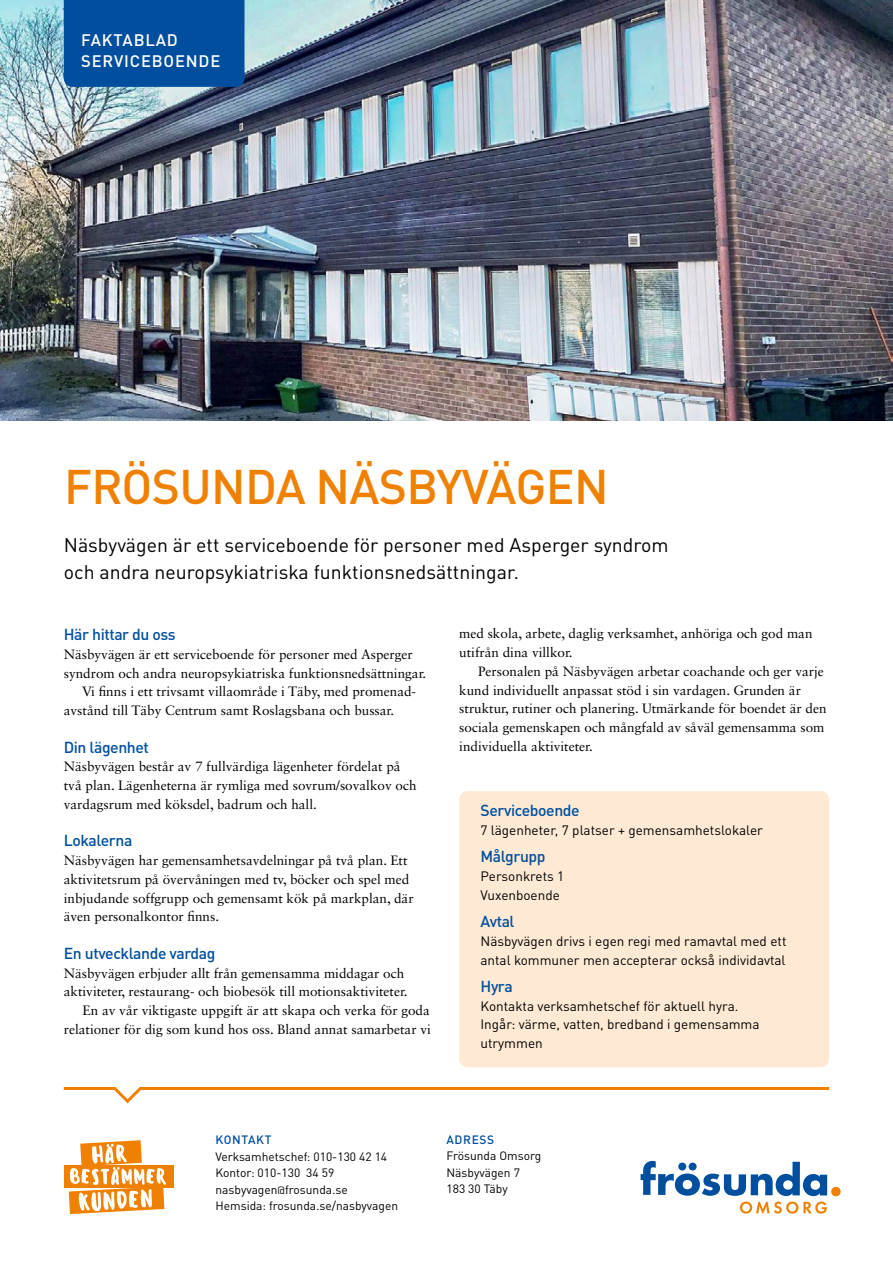
<style>
.page{position:relative;width:893px;height:1263px;background:#fff}
.page>*{position:absolute;margin:0;border:0;box-sizing:border-box;transform-origin:0 0}
.t1{font:500 48px "DINOT";letter-spacing:-.015em;color:#f08100}
.t2{font:19.5px/27px "DINOT";color:#000}
.t3{font:500 16.5px/21px "DINOT";letter-spacing:.05em;color:#fff}
.t4{font:500 15.75px "DINOT";letter-spacing:-.025em;color:#004f9f}
.t5{font:13.5px/18.8px "Sabon LT Std";color:#000}
.t6{font:13.5px/18.8px "DINOT";color:#000}
.t7{font:12px/16.5px "DINOT";color:#000}
.t8{font:500 12px "DINOT";letter-spacing:.05em;color:#004f9f}
.s1{font-size:10.5px}
</style>
<div class="page">
<img style="left:0;top:0;width:893px;height:420px">
<div style="left:459px;top:791px;width:370px;height:276px;background:#fee9d4;border-radius:9px"></div>
<svg style="left:63px;top:1087px;width:767px;height:17px"></svg>
<div style="left:831px;top:1187px;width:10px;height:9px;background:#f08100;border-radius:50%"></div>
<svg style="left:641px;top:1161px;width:186px;height:52px"></svg>
<div style="left:64px;top:1165px;width:109px;height:23px;background:#f08100"></div>
<svg style="left:69px;top:1140px;width:97px;height:74px"></svg>
<div style="left:64px;top:0;width:180px;height:87px;background:#004f9f"></div>
<p class="t3" style="left:81px;top:29px;width:141px">FAKTABLAD<br>SERVICEBOENDE</p>
<h1 class="t1" style="left:64px;top:456px;width:546px">FRÖSUNDA NÄSBYVÄGEN</h1>
<h2 class="t2" style="left:64px;top:531px;width:606px">Näsbyvägen är ett serviceboende för personer med Asperger syndrom och andra neuropsykiatriska funktionsnedsättningar.</h2>
<p class="t4" style="left:64px;top:624px;width:113px">Här hittar du oss</p>
<p class="t5" style="left:64px;top:645px;width:350px">Näsbyvägen är ett serviceboende för personer med Asperger</p>
<p class="t5" style="left:64px;top:663px;width:364px">syndrom och andra neuropsykiatriska funktionsnedsättningar.</p>
<p class="t5" style="left:82px;top:682px;width:336px">Vi finns i ett trivsamt villaområde i Täby, med promenad-</p>
<p class="t5" style="left:64px;top:701px;width:332px">avstånd till Täby Centrum samt Roslagsbana och bussar.</p>
<p class="t4" style="left:64px;top:737px;width:87px">Din lägenhet</p>
<p class="t5" style="left:64px;top:757px;width:354px">Näsbyvägen består av 7 fullvärdiga lägenheter fördelat på två plan. Lägenheterna är rymliga med sovrum/sovalkov och vardagsrum med köksdel, badrum och hall.</p>
<p class="t4" style="left:64px;top:831px;width:70px">Lokalerna</p>
<p class="t5" style="left:64px;top:851px;width:351px">Näsbyvägen har gemensamhetsavdelningar på två plan. Ett aktivitetsrum på övervåningen med tv, böcker och spel med inbjudande soffgrupp och gemensamt kök på markplan, där även personalkontor finns.</p>
<p class="t4" style="left:64px;top:943px;width:153px">En utvecklande vardag</p>
<p class="t5" style="left:64px;top:963px;width:342px">Näsbyvägen erbjuder allt från gemensamma middagar och</p>
<p class="t5" style="left:64px;top:982px;width:345px">aktiviteter, restaurang- och biobesök till motionsaktiviteter.</p>
<p class="t5" style="left:83px;top:1001px;width:349px">En av vår viktigaste uppgift är att skapa och verka för goda</p>
<p class="t5" style="left:64px;top:1020px;width:369px">relationer för dig som kund hos oss. Bland annat samarbetar vi</p>
<p class="t5" style="left:459px;top:624px;width:355px">med skola, arbete, daglig verksamhet, anhöriga och god man utifrån dina villkor.</p>
<p class="t5" style="left:459px;top:662px;width:369px;text-indent:19px">Personalen på Näsbyvägen arbetar coachande och ger varje kund individuellt anpassat stöd i sin vardagen. Grunden är struktur, rutiner och planering. Utmärkande för boendet är den sociala gemenskapen och mångfald av såväl gemensamma som individuella aktiviteter.</p>
<p class="t4" style="left:480px;top:800px;width:101px">Serviceboende</p>
<p class="t6" style="left:480px;top:820px;width:284px">7 lägenheter, 7 platser + gemensamhetslokaler</p>
<p class="t4" style="left:480px;top:846px;width:67px">Målgrupp</p>
<p class="t6" style="left:480px;top:866px;width:85px">Personkrets 1<br>Vuxenboende</p>
<p class="t4" style="left:480px;top:911px;width:36px">Avtal</p>
<p class="t6" style="left:480px;top:931px;width:307px">Näsbyvägen drivs i egen regi med ramavtal med ett antal kommuner men accepterar också individavtal</p>
<p class="t4" style="left:480px;top:976px;width:34px">Hyra</p>
<p class="t6" style="left:480px;top:996px;width:281px">Kontakta verksamhetschef för aktuell hyra.<br>Ingår: värme, vatten, bredband i gemensamma utrymmen</p>
<p class="t8" style="left:215px;top:1132px;width:57px">KONTAKT</p>
<p class="t7" style="left:215px;top:1148px;width:184px">Verksamhetschef: 010-130 42 14<br>Kontor: 010-130 34 59 nasbyvagen<span class="s1">@</span>frosunda.se<br>Hemsida: frosunda.se/nasbyvagen</p>
<p class="t8" style="left:447px;top:1132px;width:49px">ADRESS</p>
<p class="t7" style="left:446px;top:1148px;width:96px">Frösunda Omsorg<br>Näsbyvägen 7<br>183 30 Täby</p>
</div>
